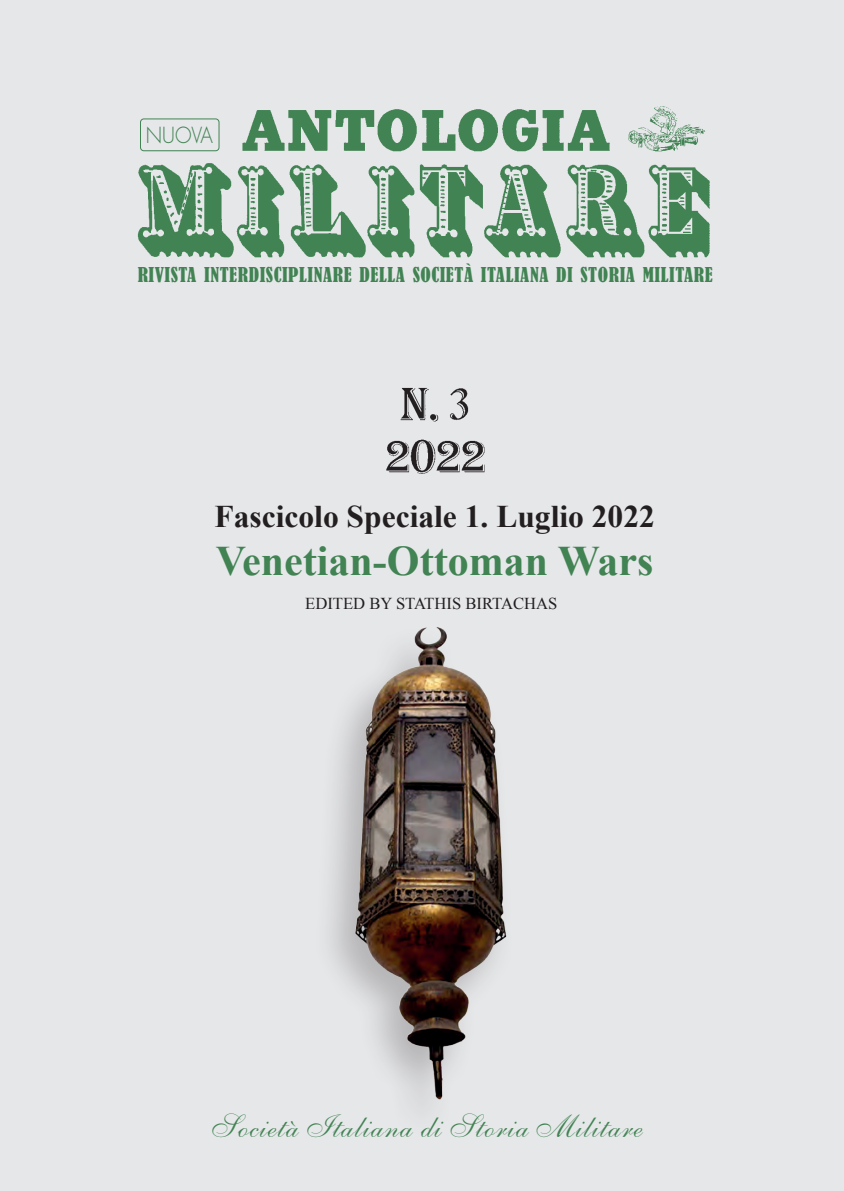
<style>
.page{position:relative;width:844px;height:1191px;background:#fff}
.page>*{position:absolute;margin:0;border:0;box-sizing:border-box;transform-origin:0 0}
.note{font:700 42px "Times New Roman";color:#418353}
.t1{font:32.38px "Shelley Allegro Script";letter-spacing:.03em;color:#418353}
.note-2{font:700 31.5px "Times New Roman";color:#231f20}
.t2{font:300 21.53px "Futura";color:#418353;scale:.9 1}
.t3{font:condensed 19.25px "Bernard";letter-spacing:.03em;color:#418353}
.note-3{font:16.62px "Times New Roman";color:#231f20}
</style>
<div class="page">
<div style="left:0;top:0;width:843px;height:1191px;background:#e6e7e9"></div>
<img style="left:334px;top:627px;width:173px;height:478px">
<img style="left:137px;top:163px;width:573px;height:95px">
<img style="left:242px;top:109px;width:368px;height:43px">
<div style="left:140px;top:118px;width:79px;height:33px;border:1px solid #418353;border-radius:3px"></div>
<img style="left:628px;top:106px;width:78px;height:46px">
<img style="left:386px;top:387px;width:99px;height:87px">
<p class="t2" style="left:146px;top:121px;width:76px">NUOVA</p>
<p class="t3" style="left:138px;top:264px;width:576px">RIVISTA INTERDISCIPLINARE DELLA SOCIETÀ ITALIANA DI STORIA MILITARE</p>
<p class="note-2" style="left:214px;top:494px;width:442px">Fascicolo Speciale 1. Luglio 2022</p>
<p class="note" style="left:216px;top:532px;width:439px">Venetian-Ottoman Wars</p>
<p class="note-3" style="left:305px;top:592px;width:254px">EDITED BY STATHIS BIRTACHAS</p>
<p class="t1" style="left:206px;top:1107px;width:432px">Società Italiana di Storia Militare</p>
</div>
